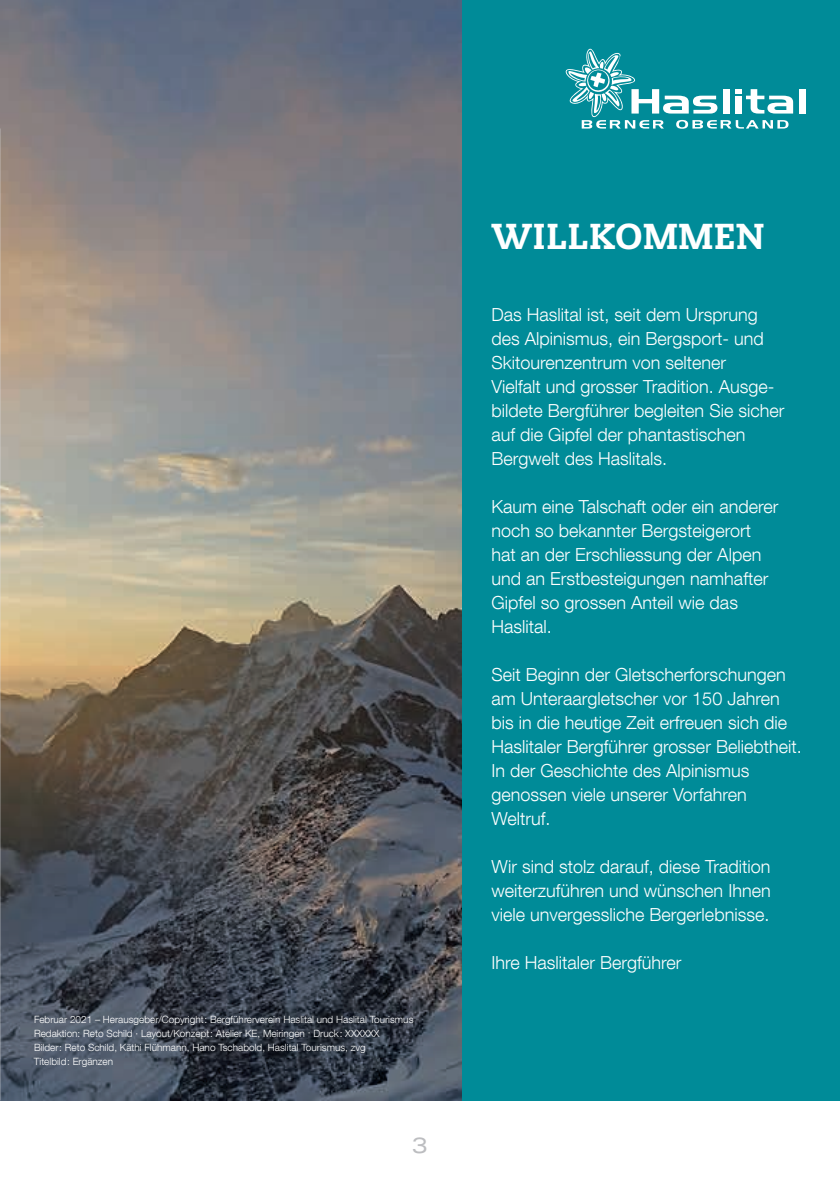
<style>
.page{position:relative;width:840px;height:1191px;background:#fff}
.page>*{position:absolute;margin:0;border:0;box-sizing:border-box;transform-origin:0 0}
.t1{font:800 36px "Caecilia LT Std";letter-spacing:.02em;color:#fff}
.t2{font:expanded 22px "Univers LT Std";color:#bcbdc0}
.t3{font:300 18px/24px "Helvetica Neue LT Com";color:#fff}
.t4{font:300 10px/14px "Helvetica Neue LT Com";color:#fff}
</style>
<div class="page">
<img style="left:0;top:0;width:462px;height:1100px">
<div style="left:462px;top:0;width:377px;height:1100px;background:#008b98"></div>
<div style="left:798px;top:89px;width:7px;height:25px;background:#fff"></div>
<svg style="left:565px;top:48px;width:227px;height:81px"></svg>
<p class="t4" style="left:34px;top:1012px;width:381px">Februar 2021 – Herausgeber/Copyright: Bergführerverein Haslital und Haslital Tourismus Redaktion: Reto Schild · Layout/Konzept: Atelier KE, Meiringen · Druck: XXXXXX<br>Bilder: Reto Schild, Käthi Flühmann, Hano Tschabold, Haslital Tourismus, zvg<br>Titelbild: Ergänzen</p>
<p class="t2" style="left:411px;top:1132px;width:18px">3</p>
<h1 class="t1" style="left:491px;top:214px;width:275px">WILLKOMMEN</h1>
<p class="t3" style="left:491px;top:302px;width:294px">Das Haslital ist, seit dem Ursprung des Alpinismus, ein Bergsport- und Skitourenzentrum von seltener<br>Vielfalt und grosser Tradition. Ausge&shy;bildete Bergführer begleiten Sie sicher auf die Gipfel der phantastischen Bergwelt des Haslitals.</p>
<p class="t3" style="left:491px;top:494px;width:288px">Kaum eine Talschaft oder ein anderer noch so bekannter Bergsteigerort hat an der Erschliessung der Alpen und an Erstbesteigungen namhafter<br>Gipfel so grossen Anteil wie das<br>Haslital.</p>
<p class="t3" style="left:491px;top:662px;width:312px">Seit Beginn der Gletscherforschungen am Unteraargletscher vor 150 Jahren bis in die heutige Zeit erfreuen sich die Haslitaler Bergführer grosser Beliebtheit.<br>In der Geschichte des Alpinismus genossen viele unserer Vorfahren Weltruf.</p>
<p class="t3" style="left:491px;top:854px;width:281px;text-align:justify">Wir sind stolz darauf, diese Tradition weiterzuführen und wünschen Ihnen viele unvergessliche Bergerlebnisse.</p>
<p class="t3" style="left:491px;top:950px;width:192px">Ihre Haslitaler Bergführer</p>
</div>
